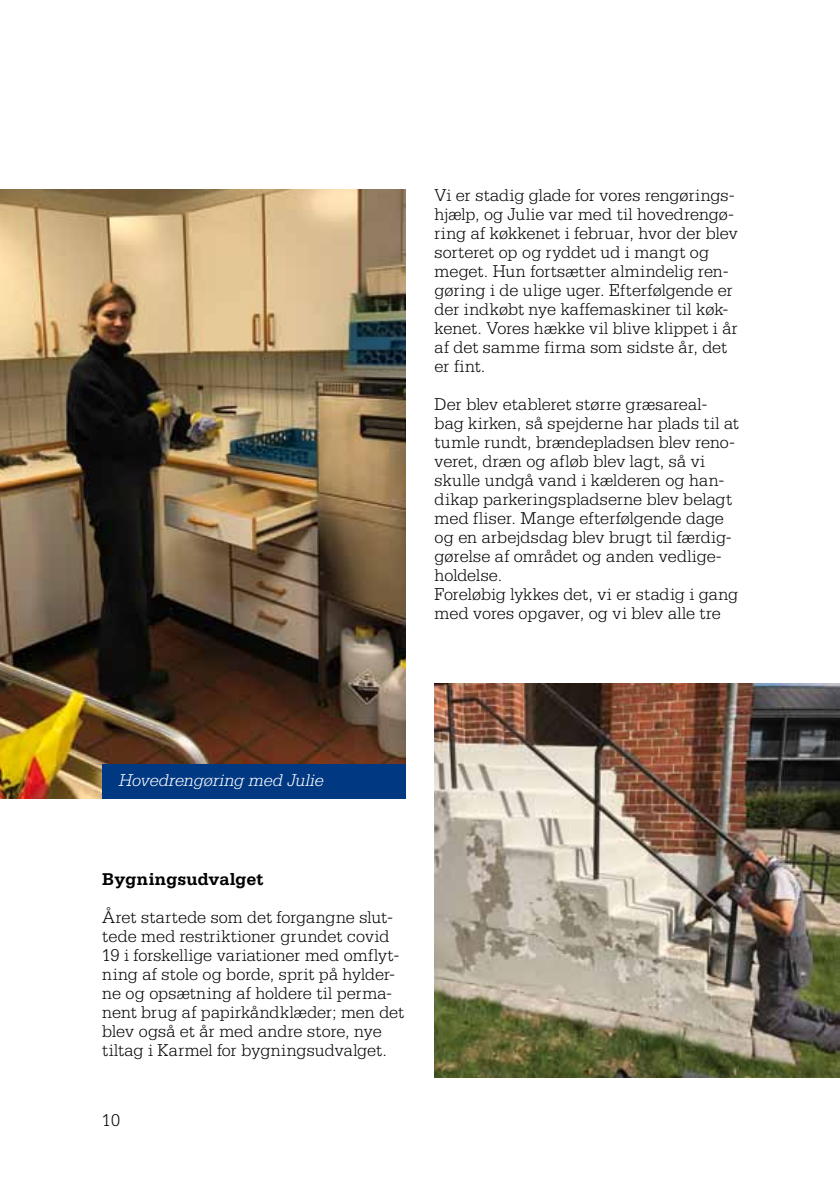
<style>
.page{position:relative;width:840px;height:1191px;background:#fff}
.page>*{position:absolute;margin:0;border:0;box-sizing:border-box;transform-origin:0 0}
.t1{font:300 18px/19px "Serifa";color:#000}
.t2{font:italic 300 18px "Serifa";color:#fff}
.t3{font:700 18px "Serifa";color:#000}
</style>
<div class="page">
<img style="left:0;top:190px;width:405px;height:608px">
<div style="left:102px;top:764px;width:303px;height:34px;background:#003882"></div>
<img style="left:434px;top:683px;width:405px;height:394px">
<p class="t1" style="left:434px;top:186px;width:305px">Vi er stadig glade for vores rengørings&shy;hjælp, og Julie var med til hovedrengø&shy;ring af køkkenet i februar, hvor der blev sorteret op og ryddet ud i mangt og meget. Hun fortsætter almindelig ren&shy;gøring i de ulige uger. Efterfølgende er der indkøbt nye kaffemaskiner til køk&shy;kenet. Vores hække vil blive klippet i år af det samme firma som sidste år, det er fint.</p>
<p class="t1" style="left:434px;top:395px;width:305px">Der blev etableret større græsareal&shy;bag kirken, så spejderne har plads til at tumle rundt, brændepladsen blev reno&shy;veret, dræn og afløb blev lagt, så vi skulle undgå vand i kælderen og han&shy;dikap parkeringspladserne blev belagt med fliser. Mange efterfølgende dage og en arbejdsdag blev brugt til færdig&shy;gørelse af området og anden vedlige&shy;holdelse.<br>Foreløbig lykkes det, vi er stadig i gang med vores opgaver, og vi blev alle tre</p>
<p class="t2" style="left:119px;top:770px;width:206px">Hovedrengøring med Julie</p>
<p class="t3" style="left:102px;top:869px;width:163px">Bygningsudvalget</p>
<p class="t1" style="left:102px;top:907px;width:303px">Året startede som det forgangne slut&shy;tede med restriktioner grundet covid 19 i forskellige variationer med omflyt&shy;ning af stole og borde, sprit på hylder&shy;ne og opsætning af holdere til perma&shy;nent brug af papirkåndklæder; men det blev også et år med andre store, nye tiltag i Karmel for bygningsudvalget.</p>
<p class="t1" style="left:102px;top:1110px;width:19px">10</p>
</div>
